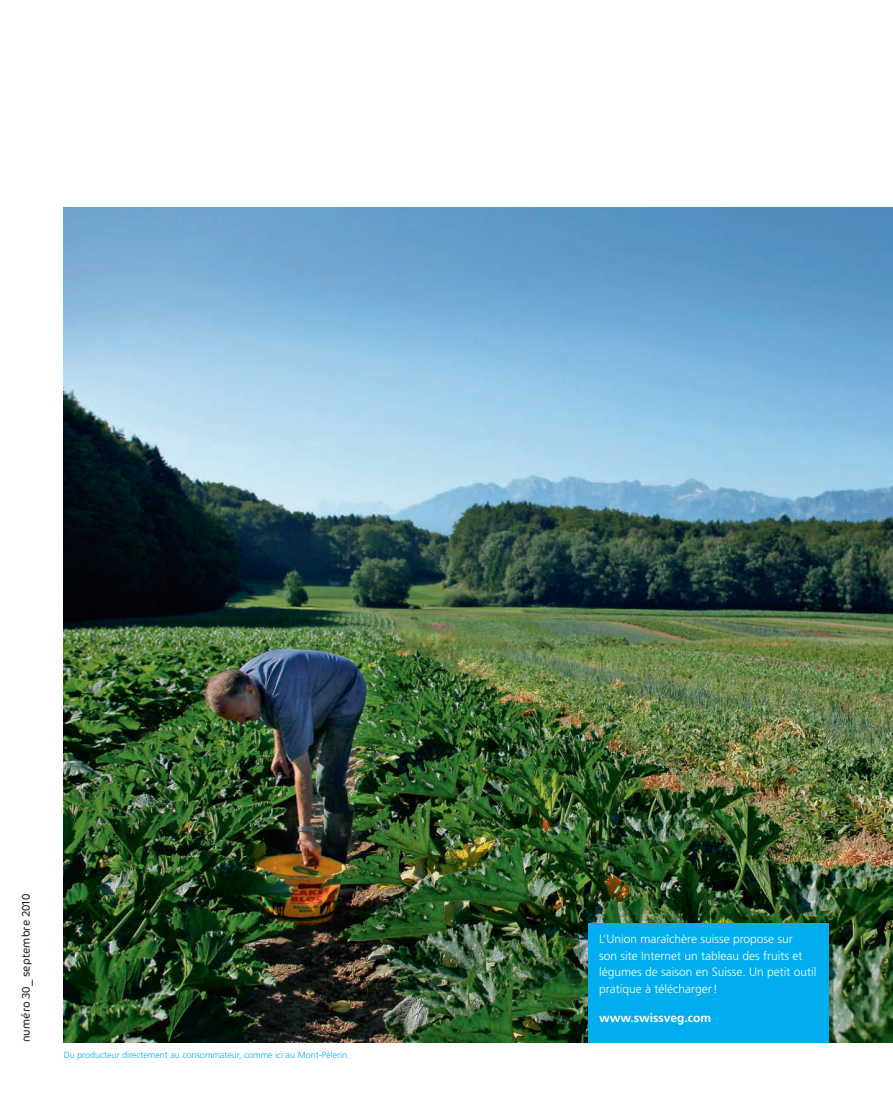
<style>
.page{position:relative;width:893px;height:1106px;background:#fff}
.page>*{position:absolute;margin:0;border:0;box-sizing:border-box;transform-origin:0 0}
.t1{font:300 12px/16.5px "Frutiger";color:#fff}
.t2{font:700 12px "Frutiger";color:#fff}
.t3{font:300 11.25px "Cocon";letter-spacing:.005em;color:#231f20}
.t4{font:300 9px "Frutiger";color:#00aeef}
</style>
<div class="page">
<img style="left:64px;top:207px;width:829px;height:835px">
<div style="left:588px;top:923px;width:241px;height:119px;background:#00aeef"></div>
<p class="t3" style="left:19px;top:1042px;width:150px;rotate:-90deg">numéro 30_ septembre 2010</p>
<p class="t4" style="left:64px;top:1049px;width:287px">Du producteur directement au consommateur, comme ici au Mont-Pèlerin.</p>
<p class="t1" style="left:599px;top:930px;width:219px">L’Union maraîchère suisse propose sur<br>son site Internet un tableau des fruits et légumes de saison en Suisse. Un petit outil pratique à télécharger!</p>
<p class="t2" style="left:599px;top:1010px;width:114px">www.swissveg.com</p>
</div>
